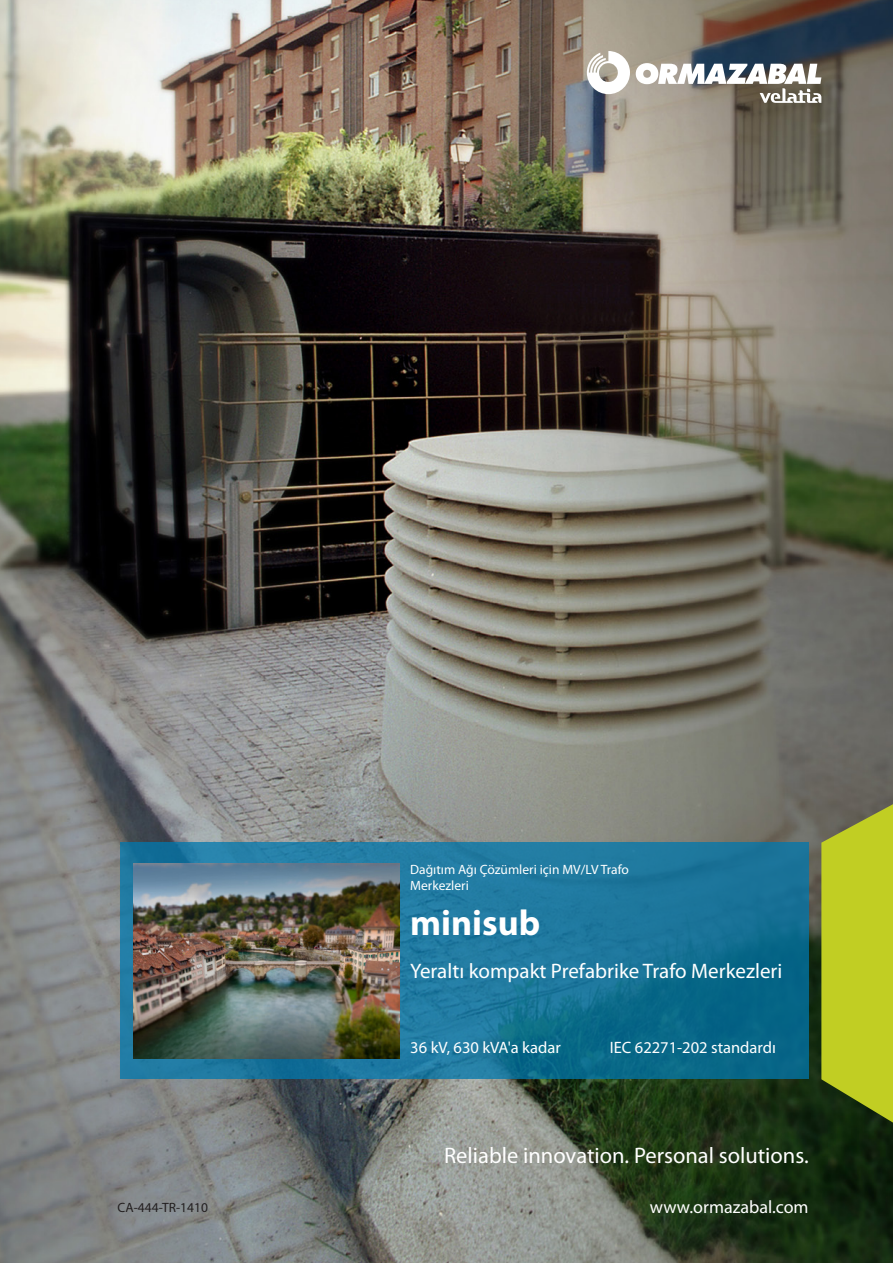
<style>
.page{position:relative;width:893px;height:1263px;background:#fff}
.page>*{position:absolute;margin:0;border:0;box-sizing:border-box;transform-origin:0 0}
.t1{font:700 36px "Myriad Pro";color:#fff}
.t2{font:22.5px "Myriad Pro";color:#fff}
.t3{font:21px "Myriad Pro";color:#fff}
.t4{font:18px "Myriad Pro";color:#fff}
.t5{font:16.5px "Myriad Pro";color:#fff}
.t6{font:13.5px/16.2px "Myriad Pro";color:#fff}
.t7{font:13.5px "Myriad Pro";color:#231f20}
</style>
<div class="page">
<img style="left:0;top:0;width:893px;height:1263px">
<svg style="left:120px;top:843px;width:689px;height:236px;background:#187398"></svg>
<svg style="left:821px;top:804px;width:72px;height:318px;background:#afbb24"></svg>
<img style="left:134px;top:864px;width:266px;height:194px">
<svg style="left:587px;top:51px;width:43px;height:43px"></svg>
<svg style="left:636px;top:63px;width:185px;height:40px"></svg>
<p class="t6" style="left:410px;top:862px;width:220px">Dağıtım Ağı Çözümleri için MV/LV Trafo<br>Merkezleri</p>
<p class="t1" style="left:410px;top:900px;width:131px">minisub</p>
<p class="t3" style="left:410px;top:959px;width:374px">Yeraltı kompakt Prefabrike Trafo Merkezleri</p>
<p class="t5" style="left:410px;top:1038px;width:152px">36 kV, 630 kVA'a kadar</p>
<p class="t5" style="left:610px;top:1038px;width:168px">IEC 62271-202 standardı</p>
<p class="t2" style="left:444px;top:1143px;width:366px">Reliable innovation. Personal solutions.</p>
<p class="t7" style="left:118px;top:1199px;width:92px">CA-444-TR-1410</p>
<p class="t4" style="left:650px;top:1197px;width:160px">www.ormazabal.com</p>
</div>
